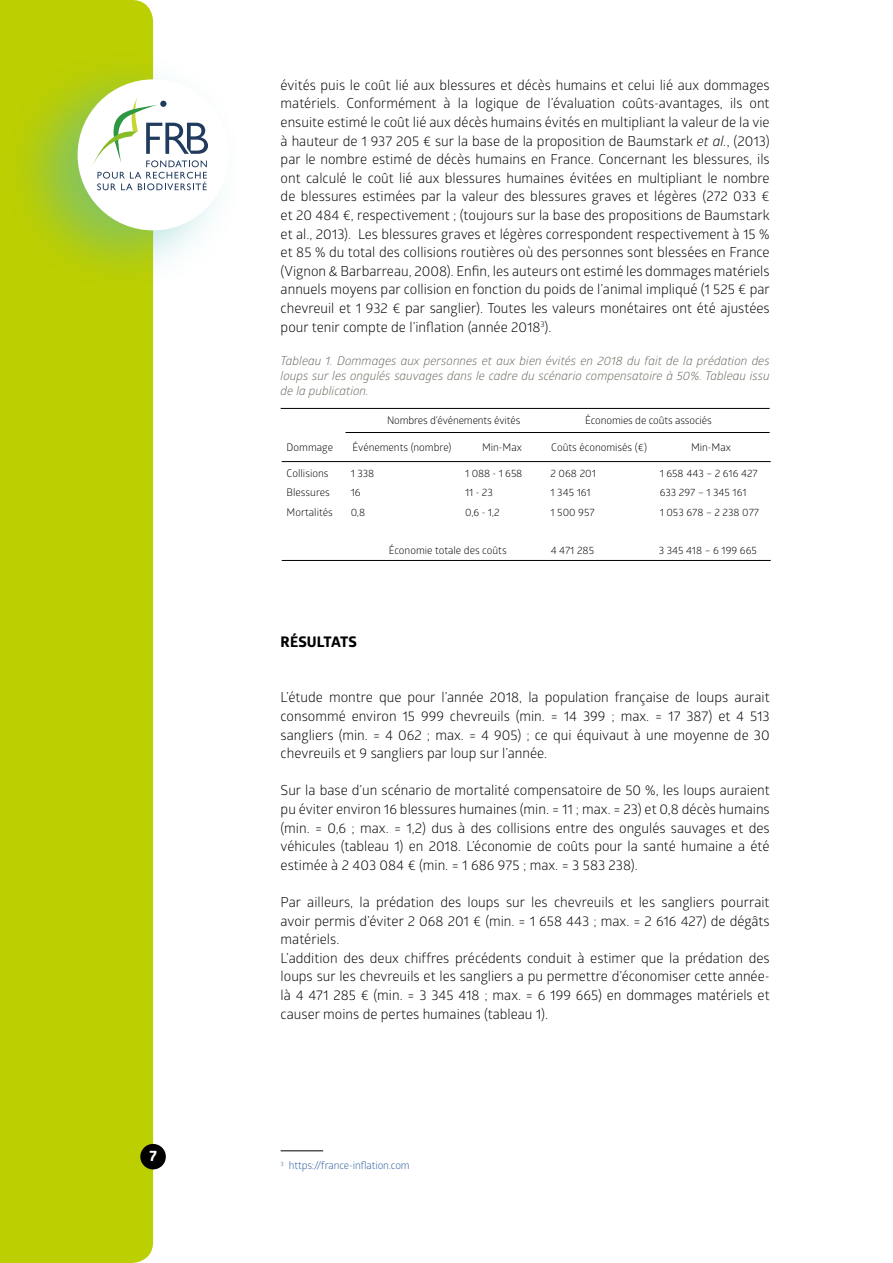
<style>
.page{position:relative;width:893px;height:1263px;background:#fff}
.page>*{position:absolute;margin:0;border:0;box-sizing:border-box;transform-origin:0 0}
.t1{font:700 14.85px "Globerx";color:#fff}
.t2{font:700 14.7px "Globerx";letter-spacing:.01em;color:#000}
.t3{font:13.8px/18.6px "Glober";color:#000;text-align:justify}
.t4{font:italic 12px/15px "Glober";color:#64695b;text-align:justify}
.t5{font:10.5px "Glober";color:#000}
.t6{font:10.5px "Glober";letter-spacing:-.01em;color:#275b9b}
.s1{font-style:italic}
</style>
<div class="page">
<div style="left:0;top:0;width:153px;height:1263px;background:#bccf00"></div>
<div style="left:1px;top:48px;width:244px;height:244px;background:#51babc;opacity:.5"></div>
<div style="left:78px;top:79px;width:151px;height:151px;background:#fff;border-radius:50%"></div>
<svg style="left:91px;top:96px;width:117px;height:94px"></svg>
<div style="left:140px;top:1144px;width:26px;height:25px;background:#000;border-radius:50%"></div>
<hr style="left:281px;top:1150px;width:42px;height:1px;background:#000">
<hr style="left:281px;top:408px;width:489px;height:1px;background:#000">
<hr style="left:282px;top:461px;width:489px;height:1px;background:#000">
<hr style="left:345px;top:432px;width:425px;height:1px;background:#000">
<hr style="left:282px;top:560px;width:489px;height:1px;background:#000">
<p class="t1" style="left:149px;top:1145px;width:9px">7</p>
<p class="t3" style="left:281px;top:75px;width:491px">évités puis le coût lié aux blessures et décès humains et celui lié aux dommages matériels. Conformément à la logique de l’évaluation coûts-avantages, ils ont ensuite estimé le coût lié aux décès humains évités en multipliant la valeur de la vie à hauteur de 1 937 205 € sur la base de la proposition de Baumstark <span class="s1">et al.</span>, (2013) par le nombre estimé de décès humains en France. Concernant les blessures, ils ont calculé le coût lié aux blessures humaines évitées en multipliant le nombre de blessures estimées par la valeur des blessures graves et légères (272 033 € et 20 484 €, respectivement ; (toujours sur la base des propositions de Baumstark et al., 2013). Les blessures graves et légères correspondent respectivement à 15 % et 85 % du total des collisions routières où des personnes sont blessées en France (Vignon &amp; Barbarreau, 2008). Enfin, les auteurs ont estimé les dommages matériels annuels moyens par collision en fonction du poids de l’animal impliqué (1 525 € par chevreuil et 1 932 € par sanglier). Toutes les valeurs monétaires ont été ajustées pour tenir compte de l’inflation (année 2018<sup>3</sup>).</p>
<p class="t4" style="left:281px;top:353px;width:491px">Tableau 1. Dommages aux personnes et aux bien évités en 2018 du fait de la prédation des loups sur les ongulés sauvages dans le cadre du scénario compensatoire à 50%. Tableau issu de la publication.</p>
<p class="t5" style="left:387px;top:413px;width:135px">Nombres d’événements évités</p>
<p class="t5" style="left:585px;top:413px;width:128px">Économies de coûts associés</p>
<p class="t5" style="left:287px;top:440px;width:48px">Dommage</p>
<p class="t5" style="left:352px;top:440px;width:100px">Événements (nombre)</p>
<p class="t5" style="left:482px;top:440px;width:41px">Min-Max</p>
<p class="t5" style="left:551px;top:440px;width:97px">Coûts économisés (€)</p>
<p class="t5" style="left:691px;top:440px;width:41px">Min-Max</p>
<p class="t5" style="left:287px;top:465px;width:43px">Collisions</p>
<p class="t5" style="left:351px;top:465px;width:25px">1 338</p>
<p class="t5" style="left:465px;top:465px;width:59px">1 088 - 1 658</p>
<p class="t5" style="left:550px;top:465px;width:47px">2 068 201</p>
<p class="t5" style="left:660px;top:465px;width:100px">1 658 443 – 2 616 427</p>
<p class="t5" style="left:287px;top:485px;width:45px">Blessures</p>
<p class="t5" style="left:351px;top:485px;width:11px">16</p>
<p class="t5" style="left:465px;top:485px;width:29px">11 - 23</p>
<p class="t5" style="left:550px;top:485px;width:42px">1 345 161</p>
<p class="t5" style="left:660px;top:485px;width:88px">633 297 – 1 345 161</p>
<p class="t5" style="left:287px;top:505px;width:48px">Mortalités</p>
<p class="t5" style="left:351px;top:505px;width:16px">0,8</p>
<p class="t5" style="left:465px;top:505px;width:36px">0,6 - 1,2</p>
<p class="t5" style="left:550px;top:505px;width:46px">1 500 957</p>
<p class="t5" style="left:660px;top:505px;width:101px">1 053 678 – 2 238 077</p>
<p class="t5" style="left:389px;top:542px;width:119px">Économie totale des coûts</p>
<p class="t5" style="left:551px;top:542px;width:45px">4 471 285</p>
<p class="t5" style="left:659px;top:542px;width:100px">3 345 418 – 6 199 665</p>
<p class="t2" style="left:281px;top:631px;width:78px">RÉSULTATS</p>
<p class="t3" style="left:281px;top:687px;width:491px">L’étude montre que pour l’année 2018, la population française de loups aurait consommé environ 15 999 chevreuils (min. = 14 399 ; max. = 17 387) et 4 513 sangliers (min. = 4 062 ; max. = 4 905) ; ce qui équivaut à une moyenne de 30 chevreuils et 9 sangliers par loup sur l’année.</p>
<p class="t3" style="left:281px;top:780px;width:491px">Sur la base d’un scénario de mortalité compensatoire de 50 %, les loups auraient pu éviter environ 16 blessures humaines (min. = 11 ; max. = 23) et 0,8 décès humains (min. = 0,6 ; max. = 1,2) dus à des collisions entre des ongulés sauvages et des véhicules (tableau 1) en 2018. L’économie de coûts pour la santé humaine a été estimée à 2 403 084 € (min. = 1 686 975 ; max. = 3 583 238).</p>
<p class="t3" style="left:281px;top:892px;width:491px;text-align:left">Par ailleurs, la prédation des loups sur les chevreuils et les sangliers pourrait avoir permis d’éviter 2 068 201 € (min. = 1 658 443 ; max. = 2 616 427) de dégâts matériels.<br>L’addition des deux chiffres précédents conduit à estimer que la prédation des loups sur les chevreuils et les sangliers a pu permettre d’économiser cette année&shy;là 4 471 285 € (min. = 3 345 418 ; max. = 6 199 665) en dommages matériels et causer moins de pertes humaines (tableau 1).</p>
<p class="t6" style="left:281px;top:1158px;width:131px"><sup>3</sup> https://france-inflation.com</p>
</div>
